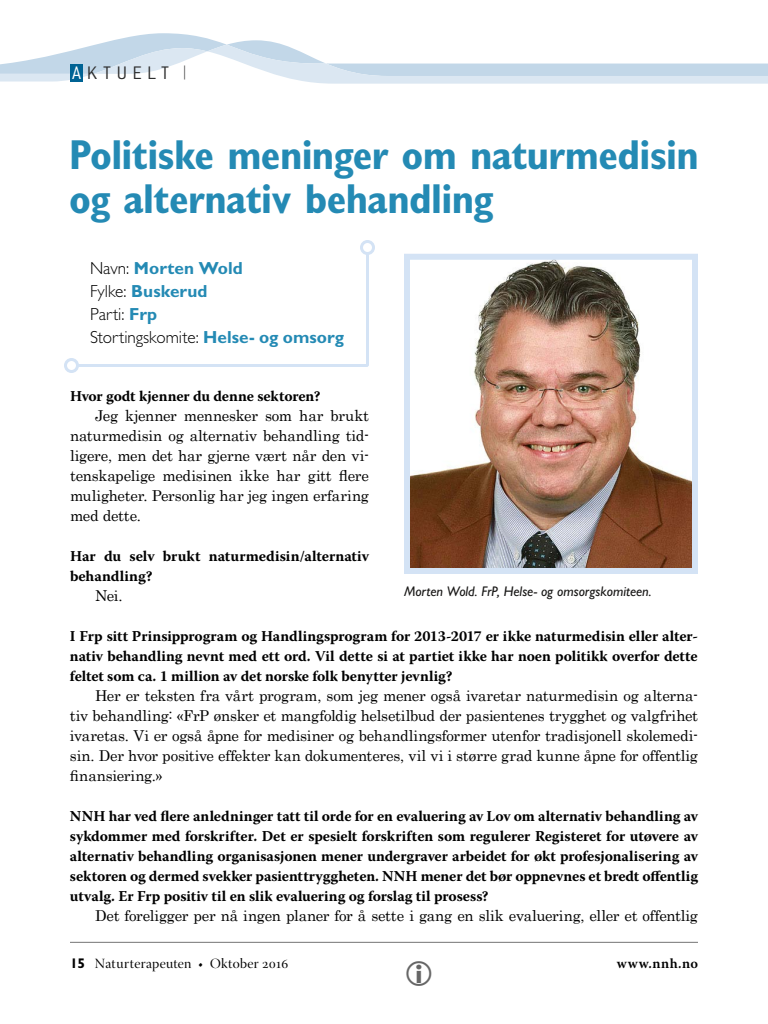
<style>
.page{position:relative;width:768px;height:1024px;background:#fff}
.page>*{position:absolute;margin:0;border:0;box-sizing:border-box;transform-origin:0 0}
.t1{font:700 condensed 42px/44px "Gill Sans Std";letter-spacing:-.015em;color:#248ab4}
.t2{font:300 20px "Conduit ITC";letter-spacing:.275em;color:#2f2f2f}
.t3{font:700 17.5px/23px "Gill Sans Std";letter-spacing:.005em;color:#248ab4}
.t4{font:700 15px/20px "Warnock Pro";letter-spacing:-.005em;color:#000;text-align:justify}
.t5{font:15px/20px "Century";letter-spacing:-.015em;color:#000;text-align:justify}
.t6{font:italic 14px "Gill Sans Std";color:#181716}
.t7{font:14px "Warnock Pro Disp";letter-spacing:.02em;color:#000}
.t8{font:600 14px "Warnock Pro";letter-spacing:.045em;color:#000}
.s1{color:#fff}
.s2{font-family:"Giddyup Std";font-weight:400;font-size:14px}
.s3{font-weight:300;color:#000}
.s4{font-family:"Gill Sans Std";font-weight:700}
</style>
<div class="page">
<hr style="left:70px;top:942px;width:628px;height:1px;background:#747474">
<svg style="left:0;top:33px;width:768px;height:51px"></svg>
<div style="left:70px;top:64px;width:13px;height:17px;background:#006394"></div>
<svg style="left:74px;top:250px;width:295px;height:117px"></svg>
<div style="left:360px;top:240px;width:15px;height:15px;border:3px solid #d4e3f5;border-radius:50%"></div>
<div style="left:64px;top:358px;width:15px;height:15px;border:3px solid #d4e3f5;border-radius:50%"></div>
<img style="left:411px;top:261px;width:280px;height:306px">
<div style="left:404px;top:254px;width:294px;height:320px;border:6px solid #d4e3f5"></div>
<h2 class="t2" style="left:72px;top:62px;width:116px"><span class="s1">A</span>KTUELT <span class="s2">|</span></h2>
<h1 class="t1" style="left:69px;top:132px;width:631px">Politiske meninger om naturmedisin og alternativ behandling</h1>
<p class="t3" style="left:90px;top:256px;width:256px"><span class="s3">Navn:</span> Morten Wold<br><span class="s3">Fylke:</span> Buskerud<br><span class="s3">Parti:</span> Frp<br><span class="s3">Stortingskomite:</span> Helse- og omsorg</p>
<p class="t4" style="left:70px;top:386px;width:252px">Hvor godt kjenner du denne sektoren?</p>
<p class="t5" style="left:70px;top:404px;width:301px;text-indent:25px">Jeg kjenner mennesker som har brukt naturmedisin og alternativ behandling tid&shy;ligere, men det har gjerne vært når den vi&shy;tenskapelige medisinen ikke har gitt flere muligheter. Personlig har jeg ingen erfaring med dette.</p>
<p class="t4" style="left:70px;top:546px;width:300px">Har du selv brukt naturmedisin/alternativ behandling?</p>
<p class="t5" style="left:95px;top:584px;width:29px">Nei.</p>
<p class="t4" style="left:70px;top:626px;width:630px">I Frp sitt Prinsipprogram og Handlingsprogram for 2013-2017 er ikke naturmedisin eller alter&shy;nativ behandling nevnt med ett ord. Vil dette si at partiet ikke har noen politikk overfor dette feltet som ca. 1 million av det norske folk benytter jevnlig?</p>
<p class="t5" style="left:70px;top:684px;width:630px;text-indent:25px">Her er teksten fra vårt program, som jeg mener også ivaretar naturmedisin og alterna&shy;tiv behandling: «FrP ønsker et mangfoldig helsetilbud der pasientenes trygghet og valgfrihet ivaretas. Vi er også åpne for medisiner og behandlingsformer utenfor tradisjonell skolemedi&shy;sin. Der hvor positive effekter kan dokumenteres, vil vi i større grad kunne åpne for offentlig finansiering.»</p>
<p class="t4" style="left:70px;top:806px;width:630px">NNH har ved flere anledninger tatt til orde for en evaluering av Lov om alternativ behandling av sykdommer med forskrifter. Det er spesielt forskriften som regulerer Registeret for utøvere av alternativ behandling organisasjonen mener undergraver arbeidet for økt profesjonalisering av sektoren og dermed svekker pasienttryggheten. NNH mener det bør oppnevnes et bredt offentlig utvalg. Er Frp positiv til en slik evaluering og forslag til prosess?</p>
<p class="t5" style="left:95px;top:904px;width:605px">Det foreligger per nå ingen planer for å sette i gang en slik evaluering, eller et offentlig</p>
<p class="t6" style="left:404px;top:583px;width:249px">Morten Wold. FrP, Helse- og omsorgskomiteen.</p>
<p class="t7" style="left:70px;top:956px;width:219px"><span class="s4">15</span> Naturterapeuten • Oktober 2016</p>
<p class="t8" style="left:617px;top:955px;width:83px">www.nnh.no</p>
</div>
